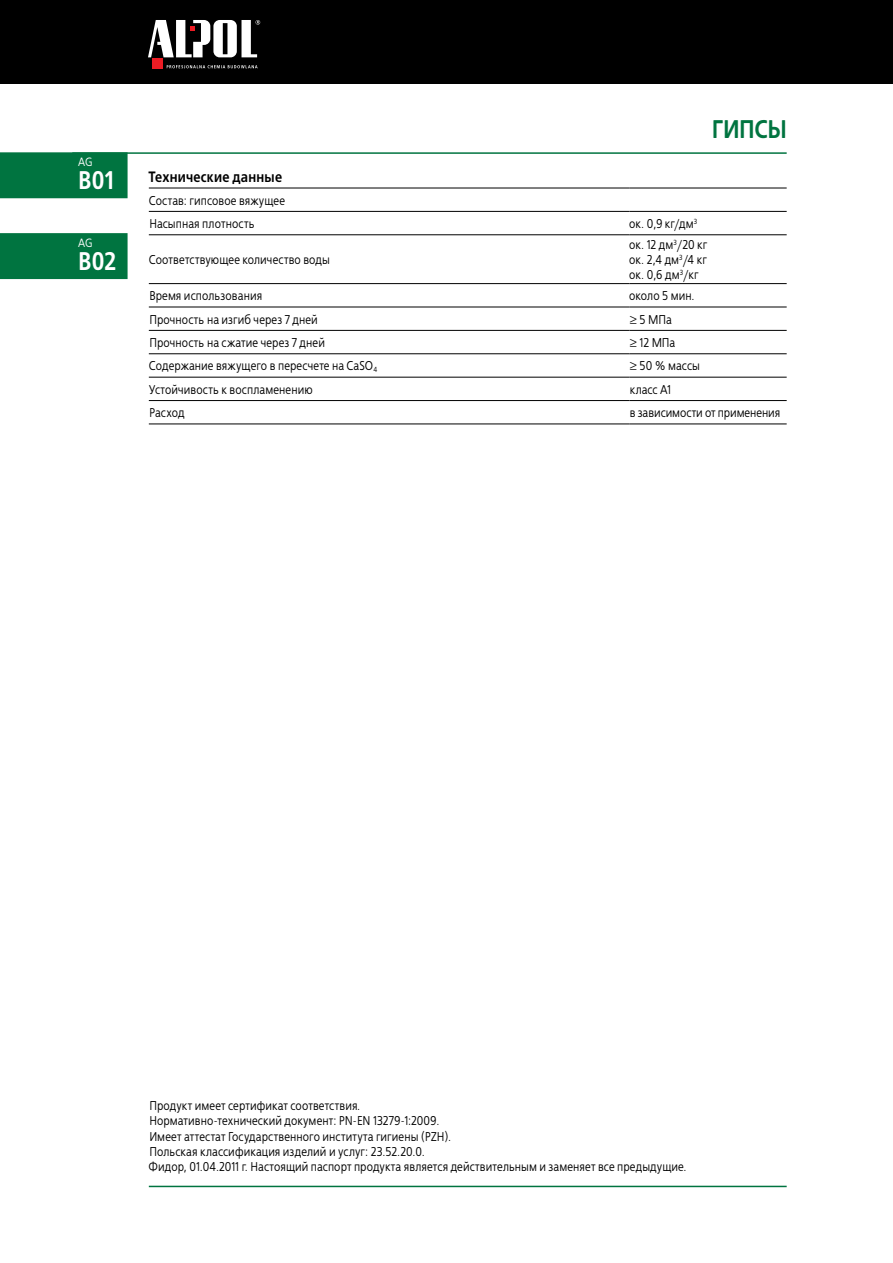
<style>
.page{position:relative;width:893px;height:1263px;background:#fff}
.page>*{position:absolute;margin:0;border:0;box-sizing:border-box;transform-origin:0 0}
.t1{font:700 25.5px "EFN Bureau COT";letter-spacing:-.005em;color:#fff}
.t2{font:700 25.5px "EFN Bureau COT";color:#007440}
.t3{font:700 15px "EFN Bureau COT";letter-spacing:.015em;color:#000}
.t4{font:12.75px/15.3px "EFN Bureau COT";letter-spacing:.015em;color:#000}
.t5{font:12px "EFN Bureau COT";color:#fff}
</style>
<div class="page">
<div style="left:0;top:0;width:893px;height:84px;background:#000"></div>
<svg style="left:167px;top:65px;width:91px;height:3px"></svg>
<div style="left:152px;top:58px;width:11px;height:11px;background:#ed1c24"></div>
<svg style="left:148px;top:20px;width:112px;height:37px"></svg>
<hr style="left:149px;top:188px;width:480px;height:1px;background:#000">
<hr style="left:629px;top:188px;width:158px;height:1px;background:#000">
<hr style="left:149px;top:211px;width:480px;height:1px;background:#000">
<hr style="left:629px;top:211px;width:158px;height:1px;background:#000">
<hr style="left:149px;top:234px;width:480px;height:1px;background:#000">
<hr style="left:629px;top:234px;width:158px;height:1px;background:#000">
<hr style="left:149px;top:283px;width:480px;height:1px;background:#000">
<hr style="left:629px;top:283px;width:158px;height:1px;background:#000">
<hr style="left:149px;top:307px;width:480px;height:1px;background:#000">
<hr style="left:629px;top:307px;width:158px;height:1px;background:#000">
<hr style="left:149px;top:330px;width:480px;height:1px;background:#000">
<hr style="left:629px;top:330px;width:158px;height:1px;background:#000">
<hr style="left:149px;top:353px;width:480px;height:1px;background:#000">
<hr style="left:629px;top:353px;width:158px;height:1px;background:#000">
<hr style="left:149px;top:377px;width:480px;height:1px;background:#000">
<hr style="left:629px;top:377px;width:158px;height:1px;background:#000">
<hr style="left:149px;top:400px;width:480px;height:1px;background:#000">
<hr style="left:629px;top:400px;width:158px;height:1px;background:#000">
<hr style="left:149px;top:424px;width:480px;height:1px;background:#000">
<hr style="left:629px;top:424px;width:158px;height:1px;background:#000">
<hr style="left:149px;top:1186px;width:638px;height:1px;background:#007440">
<hr style="left:72px;top:152px;width:715px;height:2px;background:#007440">
<div style="left:0;top:152px;width:128px;height:46px;background:#007440"></div>
<div style="left:0;top:233px;width:128px;height:46px;background:#007440"></div>
<p class="t5" style="left:78px;top:155px;width:16px">AG</p>
<h1 class="t1" style="left:79px;top:164px;width:37px">B01</h1>
<p class="t5" style="left:78px;top:236px;width:16px">AG</p>
<h1 class="t1" style="left:79px;top:245px;width:40px">B02</h1>
<p class="t3" style="left:149px;top:167px;width:135px">Технические данные</p>
<p class="t4" style="left:149px;top:189px;width:137px;line-height:23.4px">Состав: гипсовое вяжущее<br>Насыпная плотность</p>
<p class="t4" style="left:149px;top:252px;width:182px">Соответствующее количество воды</p>
<h1 class="t2" style="left:712px;top:113px;width:28px">Гипсы</h1>
<p class="t4" style="left:629px;top:216px;width:70px">ок. 0,9 кг/дм<sup>3</sup></p>
<p class="t4" style="left:629px;top:237px;width:80px;text-align:justify">ок. 12 дм<sup>3</sup>/20 кг ок. 2,4 дм<sup>3</sup>/4 кг ок. 0,6 дм<sup>3</sup>/кг</p>
<p class="t4" style="left:149px;top:288px;width:114px">Время использования</p>
<p class="t4" style="left:629px;top:288px;width:67px">около 5 мин.</p>
<p class="t4" style="left:149px;top:312px;width:170px">Прочность на изгиб через 7 дней</p>
<p class="t4" style="left:630px;top:312px;width:43px">≥5МПа</p>
<p class="t4" style="left:149px;top:335px;width:177px">Прочность на сжатие через 7 дней</p>
<p class="t4" style="left:630px;top:335px;width:47px">≥ 12 МПа</p>
<p class="t4" style="left:149px;top:359px;width:230px">Содержание вяжущего в пересчете на CaSO<sub>4</sub></p>
<p class="t4" style="left:630px;top:359px;width:71px">≥ 50 % массы</p>
<p class="t4" style="left:149px;top:382px;width:165px">Устойчивость к воспламенению</p>
<p class="t4" style="left:630px;top:382px;width:43px">класс A1</p>
<p class="t4" style="left:150px;top:405px;width:36px">Расход</p>
<p class="t4" style="left:630px;top:405px;width:152px">в зависимости от применения</p>
<p class="t4" style="left:149px;top:1098px;width:540px">Продукт имеет сертификат соответствия.<br>Нормативно-технический документ: PN-EN 13279-1:2009.<br>Имеет аттестат Государственного института гигиены (PZH).<br>Польская классификация изделий и услуг: 23.52.20.0.<br>Фидор, 01.04.2011 г. Настоящий паспорт продукта является действительным и заменяет все предыдущие.</p>
</div>
